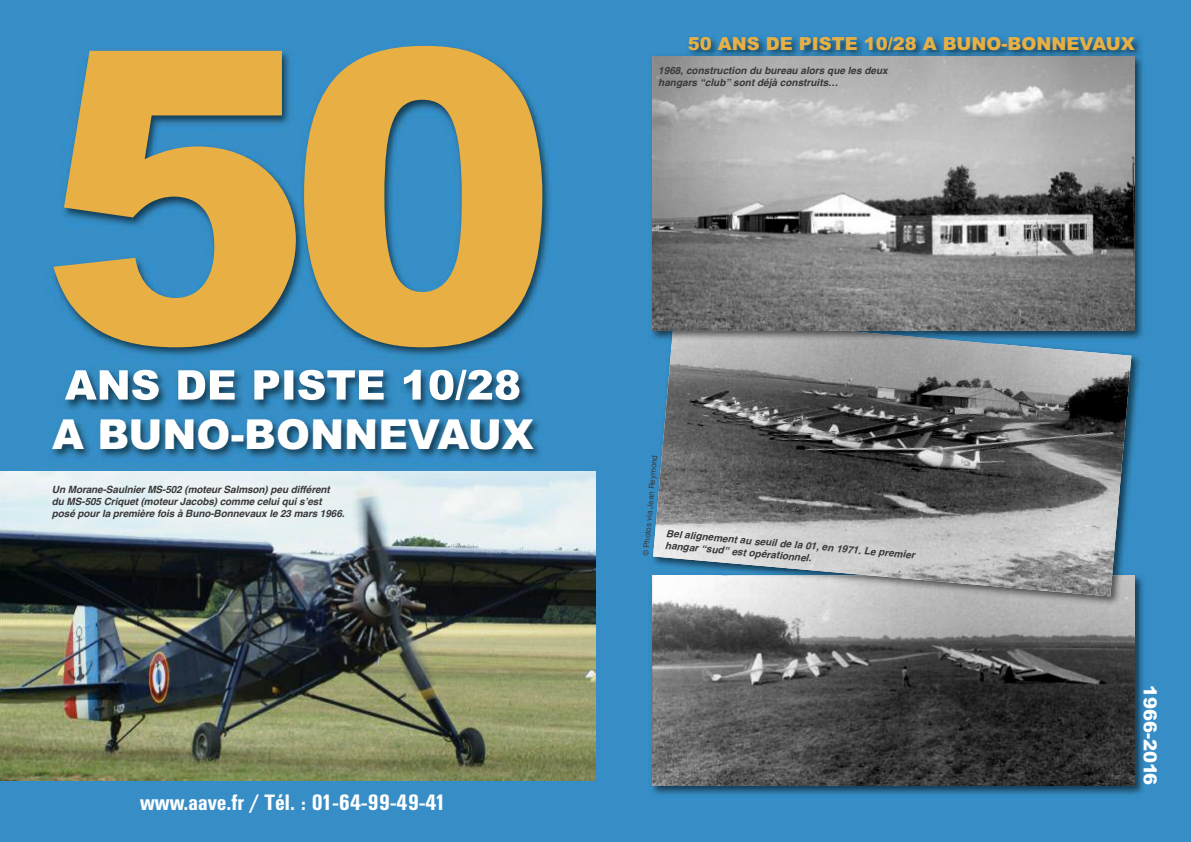
<style>
.page{position:relative;width:1191px;height:842px;background:#378ec7}
.page>*{position:absolute;margin:0;border:0;box-sizing:border-box;transform-origin:0 0}
.t1{font:900 407.2px "Arial";color:#e8b044}
.t2{font:900 40.9px "Arial";color:#fff}
.t3{font:700 22px "Univers Condensed BQ";color:#fff}
.t4{font:900 18px "Arial";color:#e8b044}
.t5{font:900 18px "Arial";color:#fff}
.t6{font:italic 700 10px/12px "Helvetica";letter-spacing:-.01em;color:#39383a}
.t7{font:8px "Helvetica";color:#39383a}
</style>
<div class="page">
<img style="left:16px;top:422px;width:563px;height:50px">
<img style="left:54px;top:47px;width:496px;height:375px">
<img style="left:65px;top:370px;width:94px;height:30px">
<img style="left:178px;top:370px;width:57px;height:30px">
<img style="left:254px;top:370px;width:130px;height:30px">
<img style="left:404px;top:370px;width:115px;height:30px">
<img style="left:60px;top:419px;width:474px;height:3px">
<img style="left:0;top:472px;width:595px;height:308px">
<img style="left:688px;top:38px;width:452px;height:14px">
<img style="left:651px;top:575px;width:493px;height:220px">
<img style="left:652px;top:575px;width:482px;height:210px">
<img style="left:652px;top:354px;width:488px;height:203px">
<img style="left:724px;top:596px;width:401px;height:14px">
<img style="left:653px;top:343px;width:478px;height:253px">
<img style="left:651px;top:52px;width:492px;height:288px">
<img style="left:990px;top:331px;width:56px;height:9px">
<img style="left:671px;top:331px;width:319px;height:12px">
<img style="left:652px;top:57px;width:482px;height:274px">
<h1 class="t1" style="left:40px;top:-36px;width:520px">50</h1>
<h2 class="t2" style="left:52px;top:411px;width:483px">A BUNO-BONNEVAUX</h2>
<p class="t6" style="left:52px;top:484px;width:294px">Un Morane-Saulnier MS-502 (moteur Salmson) peu différent<br>du MS-505 Criquet (moteur Jacobs) comme celui qui s’est posé pour la première fois à Buno-Bonnevaux le 23 mars 1966.</p>
<h3 class="t3" style="left:140px;top:791px;width:307px">www.aave.fr / Tél. : 01-64-99-49-41</h3>
<h3 class="t4" style="left:688px;top:33px;width:448px">50 ANS DE PISTE 10/28 A BUNO-BONNEVAUX</h3>
<p class="t6" style="left:658px;top:65px;width:231px">1968, construction du bureau alors que les deux hangars “club” sont déjà construits…</p>
<p class="t7" style="left:641px;top:556px;width:103px;rotate:-85deg">© Photos via Jean Reymond</p>
<p class="t6" style="left:667px;top:527px;width:251px;rotate:5deg">Bel alignement au seuil de la 01, en 1971. Le premier hangar “sud” est opérationnel.</p>
<h3 class="t5" style="left:1160px;top:685px;width:102px;rotate:90deg">1966-2016</h3>
</div>
